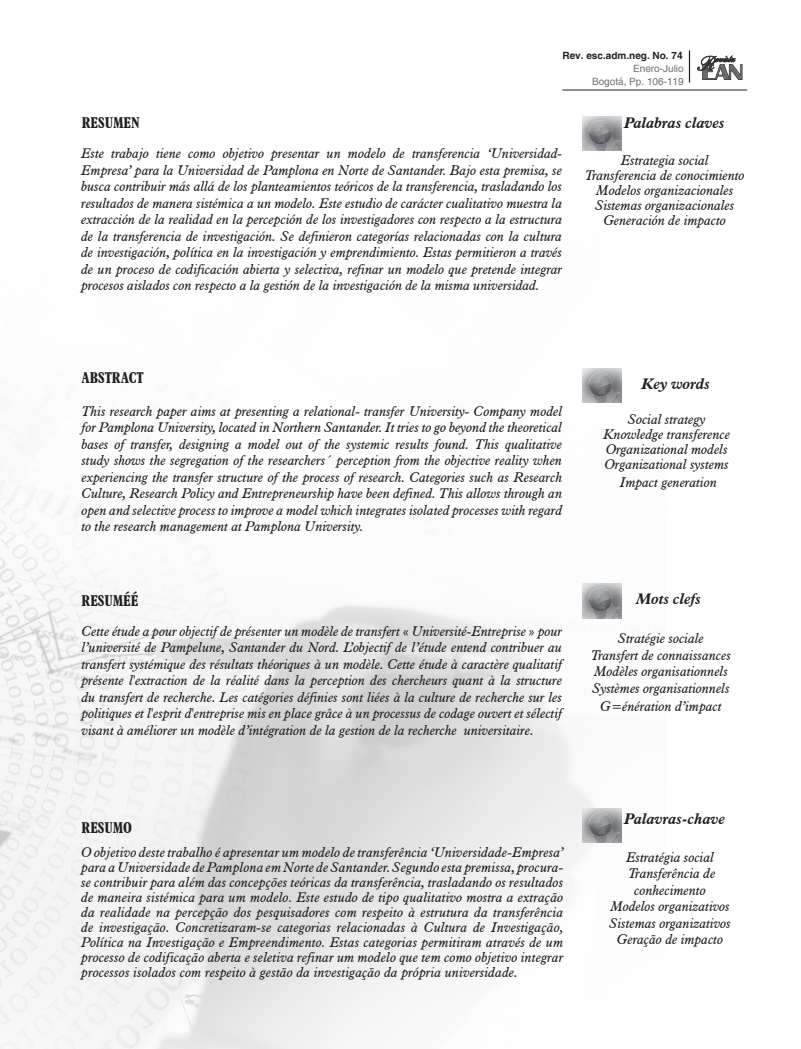
<style>
.page{position:relative;width:801px;height:1049px;background:#fff}
.page>*{position:absolute;margin:0;border:0;box-sizing:border-box;transform-origin:0 0}
.t1{font:italic 700 15px "Aldine 721 BT";color:#231f20}
.t2{font:700 condensed 15px "Aldine 721 BT";color:#231f20}
.t3{font:italic 13.75px/16.5px "Aldine 721 BT";color:#231f20;text-align:center}
.t4{font:10px/12.5px "Helvetica";color:#6f7073;text-align:right}
.t5{font:700 10px "Helvetica";color:#231f20}
</style>
<div class="page">
<img style="left:0;top:368px;width:622px;height:681px">
<hr style="left:689px;top:50px;width:1px;height:33px;background:#231f20">
<hr style="left:562px;top:90px;width:185px;height:1px;background:#231f20">
<img style="left:697px;top:55px;width:46px;height:24px">
<img style="left:583px;top:117px;width:38px;height:34px">
<img style="left:583px;top:369px;width:38px;height:34px">
<img style="left:583px;top:584px;width:38px;height:34px">
<img style="left:583px;top:808px;width:38px;height:35px">
<p class="t2" style="left:82px;top:113px;width:59px">RESUMEN</p>
<p class="t5" style="left:562px;top:49px;width:122px">Rev. esc.adm.neg. No. 74</p>
<p class="t4" style="left:592px;top:63px;width:93px">Enero-Julio<br>Bogotá, Pp. 106-119</p>
<p class="t1" style="left:624px;top:114px;width:102px">Palabras claves</p>
<p class="t3" style="left:81px;top:145px;width:482px;text-align:justify">Este trabajo tiene como objetivo presentar un modelo de transferencia ‘Universidad-Empresa’ para la Universidad de Pamplona en Norte de Santander. Bajo esta premisa, se busca contribuir más allá de los planteamientos teóricos de la transferencia, trasladando los resultados de manera sistémica a un modelo. Este estudio de carácter cualitativo muestra la extracción de la realidad en la percepción de los investigadores con respecto a la estructura de la transferencia de investigación. Se definieron categorías relacionadas con la cultura de investigación, política en la investigación y emprendimiento. Estas permitieron a través de un proceso de codificación abierta y selectiva, refinar un modelo que pretende integrar procesos aislados con respecto a la gestión de la investigación de la misma universidad.</p>
<p class="t3" style="left:585px;top:152px;width:161px;line-height:15px">Estrategia social<br>Transferencia de conocimiento<br>Modelos organizacionales<br>Sistemas organizacionales<br>Generación de impacto</p>
<p class="t2" style="left:82px;top:367px;width:63px">ABSTRACT</p>
<p class="t3" style="left:82px;top:402px;width:482px;text-align:justify">This research paper aims at presenting a relational- transfer University- Company model for Pamplona University, located in Northern Santander. It tries to go beyond the theoretical bases of transfer, designing a model out of the systemic results found. This qualitative study shows the segregation of the researchers´ perception from the objective reality when experiencing the transfer structure of the process of research. Categories such as Research Culture, Research Policy and Entrepreneurship have been defined. This allows through an open and selective process to improve a model which integrates isolated processes with regard to the research management at Pamplona University.</p>
<p class="t2" style="left:82px;top:590px;width:58px">RESUMÉÉ</p>
<p class="t3" style="left:82px;top:622px;width:482px;text-align:justify">Cette étude a pour objectif de présenter un modèle de transfert « Université-Entreprise » pour l’université de Pampelune, Santander du Nord. L’objectif de l’étude entend contribuer au transfert systémique des résultats théoriques à un modèle. Cette étude à caractère qualitatif présente l'extraction de la réalité dans la perception des chercheurs quant à la structure du transfert de recherche. Les catégories définies sont liées à la culture de recherche sur les politiques et l'esprit d'entreprise mis en place grâce à un processus de codage ouvert et sélectif visant à améliorer un modèle d’intégration de la gestion de la recherche universitaire.</p>
<p class="t1" style="left:642px;top:374px;width:70px">Key words</p>
<p class="t3" style="left:603px;top:411px;width:128px;line-height:15px">Social strategy<br>Knowledge transference<br>Organizational models<br>Organizational systems</p>
<p class="t3" style="left:620px;top:473px;width:98px">Impact generation</p>
<p class="t1" style="left:636px;top:589px;width:66px">Mots clefs</p>
<p class="t3" style="left:591px;top:630px;width:141px">Stratégie sociale<br>Transfert de connaissances<br>Modèles organisationnels<br>Systèmes organisationnels</p>
<p class="t3" style="left:600px;top:698px;width:123px">G=énération d’impact</p>
<p class="t2" style="left:81px;top:817px;width:52px">RESUMO</p>
<p class="t3" style="left:81px;top:844px;width:484px;line-height:15px;text-align:justify">O objetivo deste trabalho é apresentar um modelo de transferência ‘Universidade-Empresa’ para a Universidade de Pamplona em Norte de Santander. Segundo esta premissa, procura&shy;se contribuir para além das concepções teóricas da transferência, trasladando os resultados de maneira sistémica para um modelo. Este estudo de tipo qualitativo mostra a extração da realidade na percepção dos pesquisadores com respeito à estrutura da transferência de investigação. Concretizaram-se categorias relacionadas à Cultura de Investigação, Política na Investigação e Empreendimento. Estas categorias permitiram através de um processo de codificação aberta e seletiva refinar um modelo que tem como objetivo integrar processos isolados com respeito à gestão da investigação da própria universidade.</p>
<p class="t1" style="left:624px;top:810px;width:102px">Palavras-chave</p>
<p class="t3" style="left:609px;top:849px;width:123px">Estratégia social<br>Transferência de conhecimento<br>Modelos organizativos<br>Sistemas organizativos<br>Geração de impacto</p>
</div>
